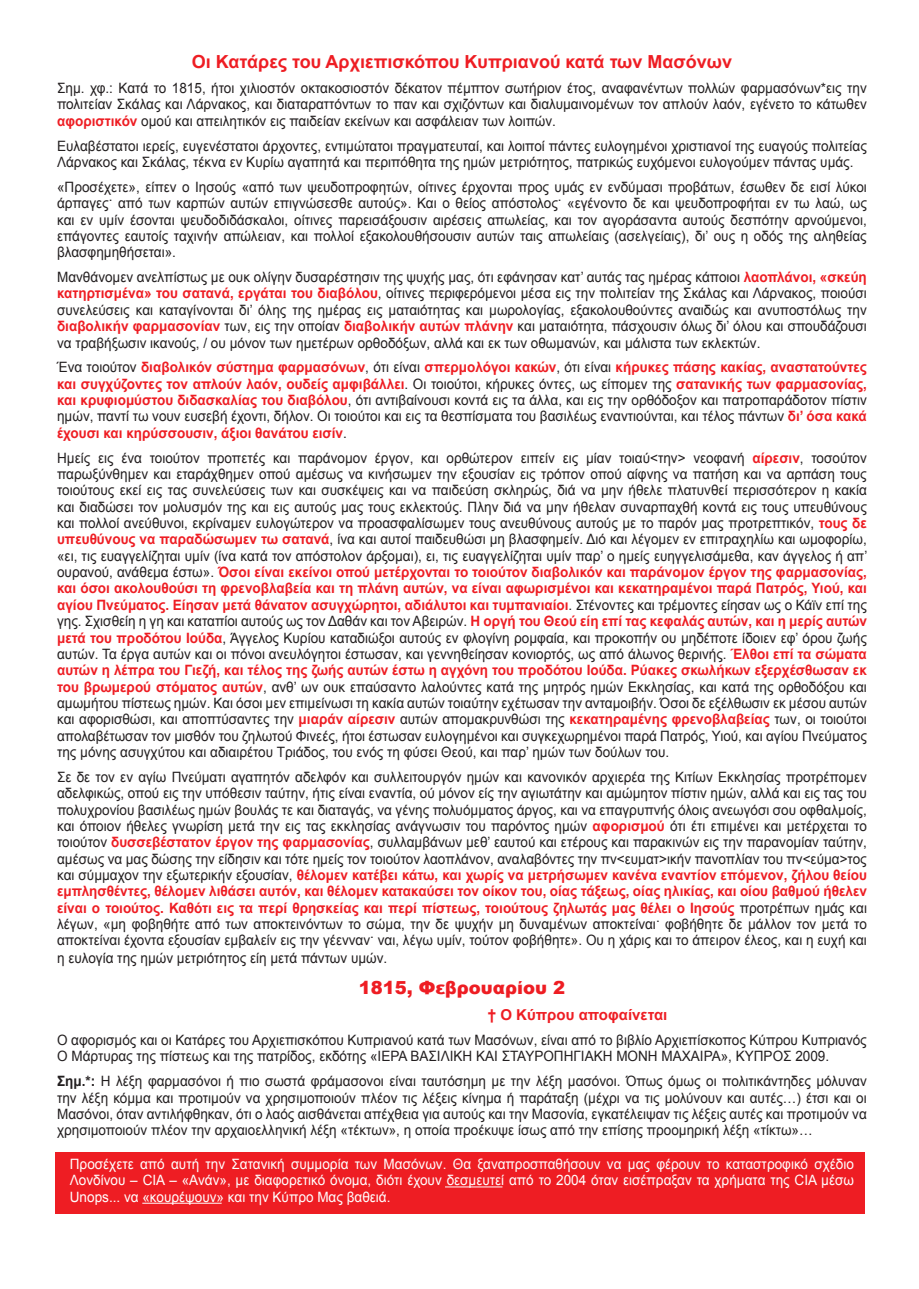
<style>
.page{position:relative;width:919px;height:1289px;background:#fff}
.page>*{position:absolute;margin:0;border:0;box-sizing:border-box;transform-origin:0 0}
.t1{font:700 18px "Arial";color:#ee1d23}
.t2{font:900 18px "Arial";color:#ee1d23}
.t3{font:700 15px "Arial";color:#ee1d23}
.t4{font:14.25px/16.4px "Arial";color:#231f20;text-align:justify;scale:.95 1}
.t5{font:14.25px/16.4px "Arial";color:#fff;text-align:justify;scale:.95 1}
.s1{font-weight:700;color:#ee1d23}
.s2{font-weight:700}
</style>
<div class="page">
<div style="left:55px;top:1151px;width:810px;height:62px;background:#ee1d23"></div>
<hr style="left:142px;top:1202px;width:80px;height:1px;background:#fff">
<hr style="left:445px;top:1186px;width:57px;height:1px;background:#fff">
<p class="t1" style="left:192px;top:50px;width:541px">Οι Κατάρες του Αρχιεπισκόπου Κυπριανού κατά των Μασόνων</p>
<p class="t4" style="left:57px;top:80px;width:853px">Σημ. χφ.: Κατά το 1815, ήτοι χιλιοστόν οκτακοσιοστόν δέκατον πέμπτον σωτήριον έτος, αναφανέντων πολλών φαρμασόνων*εις την πολιτείαν Σκάλας και Λάρνακος, και διαταραττόντων το παν και σχιζόντων και διαλυμαινομένων τον απλούν λαόν, εγένετο το κάτωθεν <span class="s1">αφοριστικόν</span> ομού και απειλητικόν εις παιδείαν εκείνων και ασφάλειαν των λοιπών.</p>
<p class="t4" style="left:57px;top:137px;width:853px">Ευλαβέστατοι ιερείς, ευγενέστατοι άρχοντες, εντιμώτατοι πραγματευταί, και λοιποί πάντες ευλογημένοι χριστιανοί της ευαγούς πολιτείας<br>Λάρνακος και Σκάλας, τέκνα εν Κυρίω αγαπητά και περιπόθητα της ημών μετριότητος, πατρικώς ευχόμενοι ευλογούμεν πάντας υμάς.</p>
<p class="t4" style="left:57px;top:179px;width:853px">«Προσέχετε», είπεν ο Ιησούς «από των ψευδοπροφητών, οίτινες έρχονται προς υμάς εν ενδύμασι προβάτων, έσωθεν δε εισί λύκοι άρπαγες</p>
<p class="t4" style="left:109px;top:188px;width:5px">.</p>
<p class="t4" style="left:118px;top:195px;width:464px">από των καρπών αυτών επιγνώσεσθε αυτούς». Και ο θείος απόστολος</p>
<p class="t4" style="left:558px;top:188px;width:5px">.</p>
<p class="t4" style="left:57px;top:195px;width:853px;text-indent:510px">«εγένοντο δε και ψευδοπροφήται εν τω λαώ, ως και εν υμίν έσονται ψευδοδιδάσκαλοι, οίτινες παρεισάξουσιν αιρέσεις απωλείας, και τον αγοράσαντα αυτούς δεσπότην αρνούμενοι, επάγοντες εαυτοίς ταχινήν απώλειαν, και πολλοί εξακολουθήσουσιν αυτών ταις απωλείαις (ασελγείαις), δι’ ους η οδός της αληθείας βλασφημηθήσεται».</p>
<p class="t4" style="left:57px;top:269px;width:853px">Μανθάνομεν ανελπίστως με ουκ ολίγην δυσαρέστησιν της ψυχής μας, ότι εφάνησαν κατ’ αυτάς τας ημέρας κάποιοι <span class="s1">λαοπλάνοι, «σκεύη κατηρτισμένα» του σατανά, εργάται του διαβόλου</span>, οίτινες περιφερόμενοι μέσα εις την πολιτείαν της Σκάλας και Λάρνακος, ποιούσι συνελεύσεις και καταγίνονται δι’ όλης της ημέρας εις ματαιότητας και μωρολογίας, εξακολουθούντες αναιδώς και ανυποστόλως την <span class="s1">διαβολικήν φαρμασονίαν</span> των, εις την οποίαν <span class="s1">διαβολικήν αυτών πλάνην</span> και ματαιότητα, πάσχουσιν όλως δι’ όλου και σπουδάζουσι να τραβήξωσιν ικανούς, / ου μόνον των ημετέρων ορθοδόξων, αλλά και εκ των οθωμανών, και μάλιστα των εκλεκτών.</p>
<p class="t4" style="left:57px;top:359px;width:853px">Ένα τοιούτον <span class="s1">διαβολικόν σύστημα φαρμασόνων</span>, ότι είναι <span class="s1">σπερμολόγοι κακών</span>, ότι είναι <span class="s1">κήρυκες πάσης κακίας, αναστατούντες και συγχύζοντες τον απλούν λαόν, ουδείς αμφιβάλλει</span>. Οι τοιούτοι, κήρυκες όντες, ως είπομεν της <span class="s1">σατανικής των φαρμασονίας, και κρυφιομύστου διδασκαλίας του διαβόλου</span>, ότι αντιβαίνουσι κοντά εις τα άλλα, και εις την ορθόδοξον και πατροπαράδοτον πίστιν ημών, παντί τω νουν ευσεβή έχοντι, δήλον. Οι τοιούτοι και εις τα θεσπίσματα του βασιλέως εναντιούνται, και τέλος πάντων <span class="s1">δι’ όσα κακά έχουσι και κηρύσσουσιν, άξιοι θανάτου εισίν</span>.</p>
<p class="t4" style="left:57px;top:449px;width:854px">Ημείς εις ένα τοιούτον προπετές και παράνομον έργον, και ορθώτερον ειπείν εις μίαν τοιαύ&lt;την&gt; νεοφανή <span class="s1">αίρεσιν</span>, τοσούτον παρωξύνθημεν και εταράχθημεν οπού αμέσως να κινήσωμεν την εξουσίαν εις τρόπον οπού αίφνης να πατήση και να αρπάση τους τοιούτους εκεί εις τας συνελεύσεις των και συσκέψεις και να παιδεύση σκληρώς, διά να μην ήθελε πλατυνθεί περισσότερον η κακία και διαδώσει τον μολυσμόν της και εις αυτούς μας τους εκλεκτούς. Πλην διά να μην ήθελαν συναρπαχθή κοντά εις τους υπευθύνους και πολλοί ανεύθυνοι, εκρίναμεν ευλογώτερον να προασφαλίσωμεν τους ανευθύνους αυτούς με το παρόν μας προτρεπτικόν, <span class="s1">τους δε υπευθύνους να παραδώσωμεν τω σατανά</span>, ίνα και αυτοί παιδευθώσι μη βλασφημείν. Διό και λέγομεν εν επιτραχηλίω και ωμοφορίω, «ει, τις ευαγγελίζηται υμίν (ίνα κατά τον απόστολον άρξομαι), ει, τις ευαγγελίζηται υμίν παρ’ ο ημείς ευηγγελισάμεθα, καν άγγελος ή απ’ ουρανού, ανάθεμα έστω». <span class="s1">Όσοι είναι εκείνοι οπού μετέρχονται το τοιούτον διαβολικόν και παράνομον έργον της φαρμασονίας, και όσοι ακολουθούσι τη φρενοβλαβεία και τη πλάνη αυτών, να είναι αφωρισμένοι και κεκατηραμένοι παρά Πατρός, Υιού, και αγίου Πνεύματος. Είησαν μετά θάνατον ασυγχώρητοι, αδιάλυτοι και τυμπανιαίοι</span>. Στένοντες και τρέμοντες είησαν ως ο Κάϊν επί της γης. Σχισθείη η γη και καταπίοι αυτούς ως τον Δαθάν και τον Αβειρών. <span class="s1">Η οργή του Θεού είη επί τας κεφαλάς αυτών, και η μερίς αυτών μετά του προδότου Ιούδα</span>, Άγγελος Κυρίου καταδιώξοι αυτούς εν φλογίνη ρομφαία, και προκοπήν ου μηδέποτε ίδοιεν εφ’ όρου ζωής αυτών. Τα έργα αυτών και οι πόνοι ανευλόγητοι έστωσαν, και γεννηθείησαν κονιορτός, ως από άλωνος θερινής. <span class="s1">Έλθοι επί τα σώματα αυτών η λέπρα του Γιεζή, και τέλος της ζωής αυτών έστω η αγχόνη του προδότου Ιούδα. Ρύακες σκωλήκων εξερχέσθωσαν εκ του βρωμερού στόματος αυτών</span>, ανθ’ ων ουκ επαύσαντο λαλούντες κατά της μητρός ημών Εκκλησίας, και κατά της ορθοδόξου και αμωμήτου πίστεως ημών. Και όσοι μεν επιμείνωσι τη κακία αυτών τοιαύτην εχέτωσαν την ανταμοιβήν. Όσοι δε εξέλθωσιν εκ μέσου αυτών και αφορισθώσι, και αποπτύσαντες την <span class="s1">μιαράν αίρεσιν</span> αυτών απομακρυνθώσι της <span class="s1">κεκατηραμένης φρενοβλαβείας</span> των, οι τοιούτοι απολαβέτωσαν τον μισθόν του ζηλωτού Φινεές, ήτοι έστωσαν ευλογημένοι και συγκεχωρημένοι παρά Πατρός, Υιού, και αγίου Πνεύματος της μόνης ασυγχύτου και αδιαιρέτου Τριάδος, του ενός τη φύσει Θεού, και παρ’ ημών των δούλων του.</p>
<p class="t4" style="left:57px;top:768px;width:854px">Σε δε τον εν αγίω Πνεύματι αγαπητόν αδελφόν και συλλειτουργόν ημών και κανονικόν αρχιερέα της Κιτίων Εκκλησίας προτρέπομεν αδελφικώς, οπού εις την υπόθεσιν ταύτην, ήτις είναι εναντία, ού μόνον είς την αγιωτάτην και αμώμητον πίστιν ημών, αλλά και εις τας του πολυχρονίου βασιλέως ημών βουλάς τε και διαταγάς, να γένης πολυόμματος άργος, και να επαγρυπνής όλοις ανεωγόσι σου οφθαλμοίς, και όποιον ήθελες γνωρίση μετά την εις τας εκκλησίας ανάγνωσιν του παρόντος ημών <span class="s1">αφορισμού</span> ότι έτι επιμένει και μετέρχεται το τοιούτον <span class="s1">δυσσεβέστατον έργον της φαρμασονίας</span>, συλλαμβάνων μεθ’ εαυτού και ετέρους και παρακινών εις την παρανομίαν ταύτην, αμέσως να μας δώσης την είδησιν και τότε ημείς τον τοιούτον λαοπλάνον, αναλαβόντες την πν&lt;ευματ&gt;ικήν πανοπλίαν του πν&lt;εύμα&gt;τος και σύμμαχον την εξωτερικήν εξουσίαν, <span class="s1">θέλομεν κατέβει κάτω, και χωρίς να μετρήσωμεν κανένα εναντίον επόμενον, ζήλου θείου εμπλησθέντες, θέλομεν λιθάσει αυτόν, και θέλομεν κατακαύσει τον οίκον του, οίας τάξεως, οίας ηλικίας, και οίου βαθμού ήθελεν είναι ο τοιούτος. Καθότι εις τα περί θρησκείας και περί πίστεως, τοιούτους ζηλωτάς μας θέλει ο Ιησούς</span> προτρέπων ημάς και λέγων, «μη φοβηθήτε από των αποκτεινόντων το σώμα, την δε ψυχήν μη δυναμένων αποκτείναι</p>
<p class="t4" style="left:656px;top:908px;width:5px">.</p>
<p class="t4" style="left:665px;top:916px;width:214px">φοβήθητε δε μάλλον τον μετά το</p>
<p class="t4" style="left:57px;top:931px;width:853px;line-height:18px;text-indent:320px">ναι, λέγω υμίν, τούτον φοβήθητε». Ου η χάρις και το άπειρον έλεος, και η ευχή και η ευλογία της ημών μετριότητος είη μετά πάντων υμών.</p>
<p class="t2" style="left:359px;top:974px;width:208px">1815, Φεβρουαρίου 2</p>
<p class="t3" style="left:488px;top:1005px;width:181px">† Ο Κύπρου αποφαίνεται</p>
<p class="t4" style="left:57px;top:1032px;width:853px">Ο αφορισμός και οι Κατάρες του Αρχιεπισκόπου Κυπριανού κατά των Μασόνων, είναι από το βιβλίο Αρχιεπίσκοπος Κύπρου Κυπριανός<br>Ο Μάρτυρας της πίστεως και της πατρίδος, εκδότης «ΙΕΡΑ ΒΑΣΙΛΙΚΗ ΚΑΙ ΣΤΑΥΡΟΠΗΓΙΑΚΗ ΜΟΝΗ ΜΑΧΑΙΡΑ», ΚΥΠΡΟΣ 2009.</p>
<p class="t4" style="left:57px;top:1073px;width:853px"><span class="s2">Σημ.*:</span> Η λέξη φαρμασόνοι ή πιο σωστά φράμασονοι είναι ταυτόσημη με την λέξη μασόνοι. Όπως όμως οι πολιτικάντηδες μόλυναν την λέξη κόμμα και προτιμούν να χρησιμοποιούν πλέον τις λέξεις κίνημα ή παράταξη (μέχρι να τις μολύνουν και αυτές…) έτσι και οι Μασόνοι, όταν αντιλήφθηκαν, ότι ο λαός αισθάνεται απέχθεια για αυτούς και την Μασονία, εγκατέλειψαν τις λέξεις αυτές και προτιμούν να χρησιμοποιούν πλέον την αρχαιοελληνική λέξη «τέκτων», η οποία προέκυψε ίσως από την επίσης προομηρική λέξη «τίκτω»…</p>
<p class="t5" style="left:70px;top:1155px;width:826px">Προσέχετε από αυτή την Σατανική συμμορία των Μασόνων. Θα ξαναπροσπαθήσουν να μας φέρουν το καταστροφικό σχέδιο Λονδίνου – CIA – «Ανάν», με διαφορετικό όνομα, διότι έχουν δεσμευτεί από το 2004 όταν εισέπραξαν τα χρήματα της CIA μέσω Unops... να «κουρέψουν» και την Κύπρο Μας βαθειά.</p>
<p class="t4" style="left:57px;top:932px;width:331px">αποκτείναι έχοντα εξουσίαν εμβαλείν εις την γέενναν</p>
<p class="t4" style="left:370px;top:924px;width:5px">.</p>
</div>
